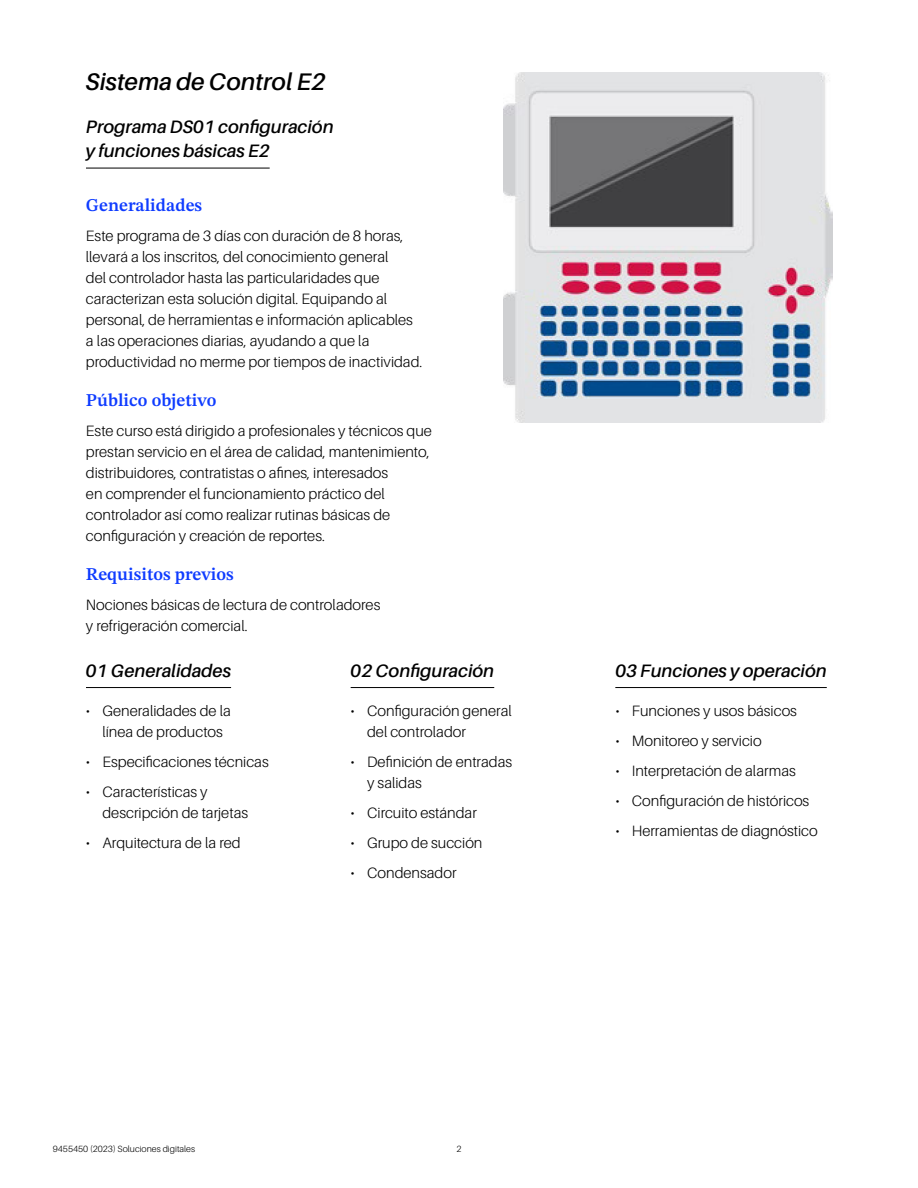
<style>
.page{position:relative;width:918px;height:1188px;background:#fff}
.page>*{position:absolute;margin:0;border:0;box-sizing:border-box;transform-origin:0 0}
.t1{font:italic 600 24px "Aileron";color:#000}
.t2{font:italic 600 18px/24px "Aileron";color:#000}
.t3{font:18px "STIX Two Text";color:#0f3cff}
.t4{font:300 15px/21px "Aileron";color:#000}
.t5{font:300 9px "Aileron";color:#000}
</style>
<div class="page">
<hr style="left:86px;top:687px;width:145px;height:1px;background:#000">
<hr style="left:86px;top:168px;width:184px;height:1px;background:#000">
<hr style="left:351px;top:687px;width:143px;height:1px;background:#000">
<hr style="left:615px;top:687px;width:212px;height:1px;background:#000">
<img style="left:503px;top:72px;width:329px;height:351px">
<h2 class="t1" style="left:86px;top:69px;width:241px">Sistema de Control E2</h2>
<h4 class="t2" style="left:86px;top:115px;width:249px">Programa DS01 confguración y funciones básicas E2</h4>
<p class="t3" style="left:86px;top:192px;width:118px">Generalidades</p>
<p class="t4" style="left:86px;top:225px;width:338px">Este programa de 3 días con duración de 8 horas, llevará a los inscritos, del conocimiento general<br>del controlador hasta las particularidades que caracterizan esta solución digital. Equipando al personal, de herramientas e información aplicables a las operaciones diarias, ayudando a que la productividad no merme por tiempos de inactividad.</p>
<p class="t3" style="left:86px;top:387px;width:132px">Público objetivo</p>
<p class="t4" style="left:86px;top:420px;width:347px">Este curso está dirigido a profesionales y técnicos que prestan servicio en el área de calidad, mantenimiento, distribuidores, contratistas o afnes, interesados<br>en comprender el funcionamiento práctico del controlador así como realizar rutinas básicas de confguración y creación de reportes.</p>
<p class="t3" style="left:86px;top:561px;width:149px">Requisitos previos</p>
<p class="t4" style="left:86px;top:594px;width:296px">Nociones básicas de lectura de controladores</p>
<p class="t4" style="left:86px;top:615px;width:163px">y refrigeración comercial.</p>
<h4 class="t2" style="left:86px;top:659px;width:147px">01 Generalidades</h4>
<p class="t4" style="left:86px;top:700px;width:147px;text-align:center">• Generalidades de la línea de productos</p>
<p class="t4" style="left:86px;top:751px;width:184px">• Especifcaciones técnicas</p>
<p class="t4" style="left:102px;top:781px;width:147px;text-indent:-16px">• Características y descripción de tarjetas</p>
<p class="t4" style="left:86px;top:832px;width:156px">• Arquitectura de la red</p>
<h4 class="t2" style="left:351px;top:659px;width:145px">02 Confguración</h4>
<p class="t4" style="left:367px;top:700px;width:146px;text-indent:-16px">• Confguración general del controlador</p>
<p class="t4" style="left:367px;top:751px;width:147px;text-indent:-16px">• Defnición de entradas y salidas</p>
<p class="t4" style="left:351px;top:802px;width:128px">• Circuito estándar</p>
<p class="t4" style="left:351px;top:832px;width:133px">• Grupo de succión</p>
<p class="t4" style="left:351px;top:862px;width:107px">• Condensador</p>
<h4 class="t2" style="left:615px;top:659px;width:213px">03 Funciones y operación</h4>
<p class="t4" style="left:615px;top:700px;width:183px">• Funciones y usos básicos</p>
<p class="t4" style="left:615px;top:730px;width:148px">• Monitoreo y servicio</p>
<p class="t4" style="left:615px;top:760px;width:182px">• Interpretación de alarmas</p>
<p class="t4" style="left:615px;top:790px;width:196px">• Confguración de históricos</p>
<p class="t4" style="left:615px;top:820px;width:204px">• Herramientas de diagnóstico</p>
<p class="t5" style="left:53px;top:1144px;width:144px">9455450 (2023) Soluciones digitales</p>
<p class="t5" style="left:456px;top:1144px;width:7px">2</p>
</div>
